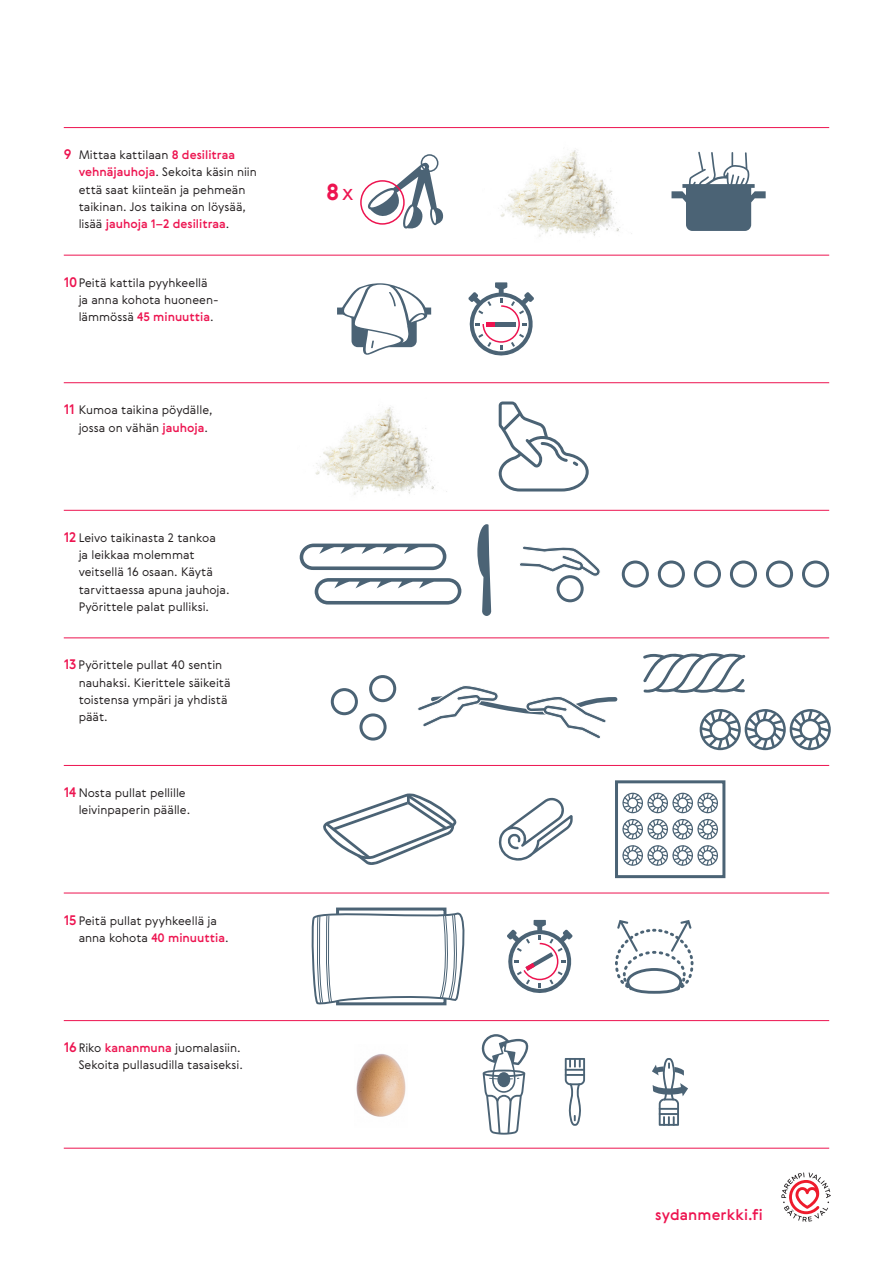
<style>
.page{position:relative;width:893px;height:1263px;background:#fff}
.page>*{position:absolute;margin:0;border:0;box-sizing:border-box;transform-origin:0 0}
.isot_nrot{font:700 22.5px "Gerbera";color:#ed1450}
.t1{font:500 15px "Gerbera";letter-spacing:.01em;color:#ed1450}
.ohjeet{font:300 12px/17.2px "Gerbera";color:#231f20}
.s1{font-weight:500;font-size:13.5px;color:#ed1450}
.s2{font-weight:500;color:#ed1450}
.s3{font-weight:300}
</style>
<div class="page">
<hr style="left:64px;top:255px;width:765px;height:1px;background:#ed1450">
<hr style="left:64px;top:382px;width:765px;height:1px;background:#ed1450">
<hr style="left:64px;top:127px;width:765px;height:1px;background:#ed1450">
<hr style="left:64px;top:1148px;width:765px;height:1px;background:#ed1450">
<hr style="left:64px;top:510px;width:765px;height:1px;background:#ed1450">
<hr style="left:64px;top:638px;width:765px;height:1px;background:#ed1450">
<hr style="left:64px;top:765px;width:765px;height:1px;background:#ed1450">
<hr style="left:64px;top:893px;width:765px;height:1px;background:#ed1450">
<hr style="left:64px;top:1020px;width:765px;height:1px;background:#ed1450">
<svg style="left:781px;top:1172px;width:50px;height:50px"></svg>
<svg style="left:367px;top:154px;width:77px;height:75px"></svg>
<div style="left:360px;top:180px;width:45px;height:45px;border:2px solid #ed1450;border-radius:50%"></div>
<img style="left:500px;top:150px;width:132px;height:88px">
<svg style="left:671px;top:152px;width:95px;height:79px"></svg>
<svg style="left:337px;top:283px;width:94px;height:72px"></svg>
<svg style="left:468px;top:282px;width:66px;height:74px"></svg>
<svg style="left:499px;top:401px;width:90px;height:90px"></svg>
<img style="left:315px;top:407px;width:132px;height:89px">
<svg style="left:315px;top:578px;width:146px;height:27px"></svg>
<div style="left:556px;top:575px;width:28px;height:27px;border:3px solid #4b6375;border-radius:50%"></div>
<svg style="left:520px;top:546px;width:80px;height:33px"></svg>
<div style="left:622px;top:560px;width:27px;height:28px;border:3px solid #4b6375;border-radius:50%"></div>
<div style="left:658px;top:560px;width:27px;height:28px;border:3px solid #4b6375;border-radius:50%"></div>
<div style="left:694px;top:560px;width:27px;height:28px;border:3px solid #4b6375;border-radius:50%"></div>
<div style="left:730px;top:560px;width:27px;height:28px;border:3px solid #4b6375;border-radius:50%"></div>
<div style="left:766px;top:560px;width:27px;height:28px;border:3px solid #4b6375;border-radius:50%"></div>
<div style="left:802px;top:560px;width:27px;height:28px;border:3px solid #4b6375;border-radius:50%"></div>
<svg style="left:300px;top:543px;width:146px;height:27px"></svg>
<svg style="left:477px;top:524px;width:14px;height:92px"></svg>
<div style="left:331px;top:688px;width:27px;height:27px;border:3px solid #4b6375;border-radius:50%"></div>
<svg style="left:418px;top:685px;width:200px;height:54px"></svg>
<div style="left:359px;top:713px;width:28px;height:27px;border:3px solid #4b6375;border-radius:50%"></div>
<div style="left:369px;top:675px;width:27px;height:27px;border:3px solid #4b6375;border-radius:50%"></div>
<svg style="left:643px;top:653px;width:103px;height:40px"></svg>
<svg style="left:699px;top:709px;width:132px;height:42px"></svg>
<svg style="left:499px;top:797px;width:74px;height:64px"></svg>
<svg style="left:323px;top:793px;width:133px;height:72px"></svg>
<div style="left:615px;top:780px;width:110px;height:98px;border:3px solid #4b6375"></div>
<svg style="left:622px;top:792px;width:96px;height:74px"></svg>
<svg style="left:615px;top:920px;width:78px;height:74px"></svg>
<svg style="left:507px;top:920px;width:66px;height:73px"></svg>
<div style="left:336px;top:907px;width:110px;height:98px;border:3px solid #4b6375"></div>
<svg style="left:311px;top:909px;width:154px;height:97px"></svg>
<svg style="left:565px;top:1058px;width:20px;height:68px"></svg>
<svg style="left:481px;top:1034px;width:48px;height:100px"></svg>
<svg style="left:652px;top:1058px;width:36px;height:68px"></svg>
<img style="left:356px;top:1054px;width:50px;height:63px">
<p class="ohjeet" style="left:79px;top:146px;width:180px;text-indent:-15px"><span class="s1">9</span> Mittaa kattilaan <span class="s2">8 desilitraa vehnäjauhoja</span>. Sekoita käsin niin että saat kiinteän ja pehmeän taikinan. Jos taikina on löysää, lisää <span class="s2">jauhoja 1–2 desilitraa</span>.</p>
<p class="ohjeet" style="left:79px;top:274px;width:142px;text-indent:-15px"><span class="s1">10</span>Peitä kattila pyyhkeellä ja anna kohota huoneen&shy;lämmössä <span class="s2">45 minuuttia</span>.</p>
<p class="ohjeet" style="left:79px;top:401px;width:136px;text-indent:-15px"><span class="s1">11</span> Kumoa taikina pöydälle, jossa on vähän <span class="s2">jauhoja</span>.</p>
<p class="ohjeet" style="left:79px;top:529px;width:152px;text-indent:-15px"><span class="s1">12</span> Leivo taikinasta 2 tankoa<br>ja leikkaa molemmat veitsellä 16 osaan. Käytä tarvittaessa apuna jauhoja.<br>Pyörittele palat pulliksi.</p>
<p class="ohjeet" style="left:79px;top:656px;width:153px;text-indent:-15px"><span class="s1">13</span> Pyörittele pullat 40 sentin nauhaksi. Kierittele säikeitä toistensa ympäri ja yhdistä päät.</p>
<p class="ohjeet" style="left:79px;top:784px;width:113px;text-indent:-15px"><span class="s1">14</span> Nosta pullat pellille leivinpaperin päälle.</p>
<p class="ohjeet" style="left:79px;top:911px;width:151px;text-indent:-15px"><span class="s1">15</span> Peitä pullat pyyhkeellä ja anna kohota <span class="s2">40 minuuttia</span>.</p>
<p class="ohjeet" style="left:64px;top:1039px;width:181px;text-align:right"><span class="s1">16</span>Riko <span class="s2">kananmuna</span> juomalasiin.<br>Sekoita pullasudilla tasaiseksi.</p>
<p class="isot_nrot" style="left:326px;top:177px;width:29px">8<span class="s3">x</span></p>
<p class="t1" style="left:655px;top:1204px;width:109px">sydanmerkki.fi</p>
</div>
